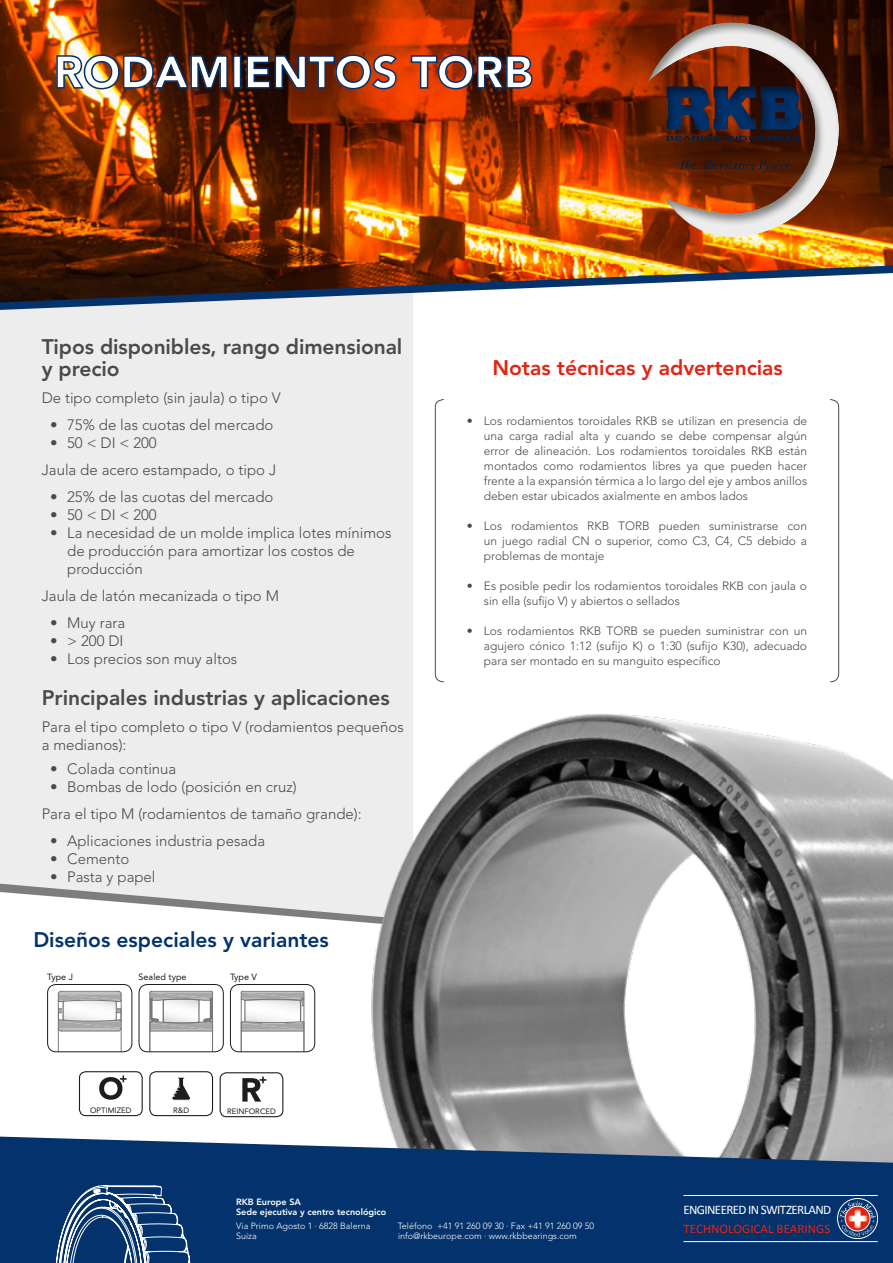
<style>
.page{position:relative;width:893px;height:1263px;background:#fff}
.page>*{position:absolute;margin:0;border:0;box-sizing:border-box;transform-origin:0 0}
.t1{font:900 45px "Avenir LT Std";color:#fff}
.t2{font:800 21px/22.5px "Avenir LT Std";letter-spacing:-.005em;color:#4a4a49}
.t3{font:800 21px "Avenir LT Std";color:#03326c}
.t4{font:800 21px "Avenir LT Std";color:#e42313}
.t5{font:300 15px/18px "Avenir LT Std";color:#4a4a49}
.t6{font:13.05px "Calibri";letter-spacing:-.05em;color:#fff}
.t7{font:13.05px "Calibri";color:#e42313}
.t8{font:300 12px/15px "Avenir LT Std";color:#4a4a49;text-align:justify}
.t9{font:300 9px/10.5px "Avenir LT Std";color:#fff}
.t10{font:800 9px/10.5px "Avenir LT Std";color:#fff}
.t11{font:9px "Avenir LT Std";color:#1d1d1b}
.t12{font:7.8px "Avenir LT Std";color:#1d1d1b}
</style>
<div class="page">
<div style="left:0;top:315px;width:413px;height:605px;background:#ededed"></div>
<svg style="left:0;top:0;width:893px;height:315px;background:#944d24"></svg>
<img style="left:369px;top:713px;width:524px;height:423px">
<div style="left:622px;top:21px;width:243px;height:216px;background:#1d1d1b;opacity:.5"></div>
<div style="left:79px;top:1071px;width:64px;height:45px;border:1px solid #1d1d1b;border-radius:6px"></div>
<svg style="left:99px;top:1075px;width:28px;height:25px"></svg>
<div style="left:149px;top:1071px;width:64px;height:45px;border:1px solid #1d1d1b;border-radius:6px"></div>
<svg style="left:171px;top:1077px;width:19px;height:24px"></svg>
<div style="left:220px;top:1072px;width:63px;height:45px;border:1px solid #1d1d1b;border-radius:6px"></div>
<svg style="left:242px;top:1076px;width:24px;height:25px"></svg>
<hr style="left:121px;top:994px;width:1px;height:58px;background:#75787a">
<hr style="left:58px;top:994px;width:1px;height:58px;background:#75787a">
<svg style="left:58px;top:990px;width:64px;height:42px"></svg>
<div style="left:47px;top:984px;width:85px;height:68px;border:1px solid #1d1d1b;border-radius:9px"></div>
<svg style="left:240px;top:990px;width:65px;height:60px"></svg>
<div style="left:230px;top:984px;width:85px;height:68px;border:1px solid #1d1d1b;border-radius:9px"></div>
<svg style="left:149px;top:990px;width:64px;height:60px"></svg>
<div style="left:139px;top:984px;width:85px;height:68px;border:1px solid #1d1d1b;border-radius:9px"></div>
<svg style="left:0;top:1136px;width:893px;height:127px;background:#184274"></svg>
<svg style="left:55px;top:1183px;width:136px;height:80px;background:#335988"></svg>
<hr style="left:683px;top:1195px;width:195px;height:1px;background:#fff">
<hr style="left:683px;top:1241px;width:195px;height:1px;background:#fff">
<svg style="left:837px;top:1198px;width:41px;height:40px"></svg>
<div style="left:837px;top:1198px;width:41px;height:41px;border:1px solid #fff;border-radius:50%"></div>
<svg style="left:840px;top:1201px;width:36px;height:36px"></svg>
<svg style="left:830px;top:399px;width:9px;height:283px"></svg>
<svg style="left:435px;top:399px;width:9px;height:283px"></svg>
<img style="left:56px;top:54px;width:173px;height:36px">
<div style="left:233px;top:55px;width:8px;height:34px;border:2px solid #03326c"></div>
<svg style="left:246px;top:54px;width:152px;height:36px;background:#5d2418"></svg>
<svg style="left:410px;top:54px;width:123px;height:36px;background:#822d17"></svg>
<h1 class="t1" style="left:54px;top:45px;width:480px">RODAMIENTOS TORB</h1>
<h2 class="t2" style="left:42px;top:335px;width:362px">Tipos disponibles, rango dimensional y precio</h2>
<p class="t5" style="left:42px;top:389px;width:241px">De tipo completo (sin jaula) o tipo V</p>
<p class="t5" style="left:50px;top:416px;width:225px">• 75% de las cuotas del mercado</p>
<p class="t5" style="left:42px;top:429px;width:236px;line-height:27px;text-indent:9px">• 50 &lt; DI &lt; 200<br>Jaula de acero estampado, o tipo J</p>
<p class="t5" style="left:50px;top:488px;width:225px">• 25% de las cuotas del mercado</p>
<p class="t5" style="left:50px;top:506px;width:108px">• 50 &lt; DI &lt; 200</p>
<p class="t5" style="left:67px;top:524px;width:326px;text-indent:-17px">• La necesidad de un molde implica lotes mínimos de producción para amortizar los costos de producción</p>
<p class="t5" style="left:42px;top:587px;width:239px">Jaula de latón mecanizada o tipo M</p>
<p class="t5" style="left:50px;top:614px;width:77px">• Muy rara</p>
<p class="t5" style="left:50px;top:632px;width:75px">• &gt; 200 DI</p>
<p class="t5" style="left:50px;top:650px;width:189px">• Los precios son muy altos</p>
<h2 class="t2" style="left:42px;top:686px;width:350px">Principales industrias y aplicaciones</h2>
<p class="t5" style="left:42px;top:717px;width:364px">Para el tipo completo o tipo V (rodamientos pequeños a medianos):</p>
<p class="t5" style="left:50px;top:759px;width:128px">• Colada continua</p>
<p class="t5" style="left:42px;top:773px;width:321px;line-height:27px;text-indent:9px">• Bombas de lodo (posición en cruz)<br>Para el tipo M (rodamientos de tamaño grande):</p>
<p class="t5" style="left:50px;top:831px;width:217px">• Aplicaciones industria pesada</p>
<p class="t5" style="left:50px;top:849px;width:81px">• Cemento</p>
<p class="t5" style="left:50px;top:867px;width:107px">• Pasta y papel</p>
<h2 class="t3" style="left:33px;top:927px;width:297px">Diseños especiales y variantes</h2>
<p class="t11" style="left:47px;top:971px;width:27px">Type J</p>
<p class="t11" style="left:139px;top:971px;width:49px">Sealed type</p>
<p class="t11" style="left:230px;top:971px;width:29px">Type V</p>
<p class="t12" style="left:90px;top:1105px;width:43px">OPTIMIZED</p>
<p class="t12" style="left:173px;top:1105px;width:18px">R&amp;D</p>
<p class="t12" style="left:227px;top:1106px;width:50px">REINFORCED</p>
<h2 class="t4" style="left:492px;top:355px;width:292px">Notas técnicas y advertencias</h2>
<p class="t8" style="left:484px;top:414px;width:325px;text-indent:-17px">• Los rodamientos toroidales RKB se utilizan en presencia de una carga radial alta y cuando se debe compensar algún error de alineación. Los rodamientos toroidales RKB están montados como rodamientos libres ya que pueden hacer frente a la expansión térmica a lo largo del eje y ambos anillos deben estar ubicados axialmente en ambos lados</p>
<p class="t8" style="left:484px;top:519px;width:325px;text-indent:-17px">• Los rodamientos RKB TORB pueden suministrarse con un juego radial CN o superior, como C3, C4, C5 debido a problemas de montaje</p>
<p class="t8" style="left:484px;top:579px;width:325px;text-indent:-17px">• Es posible pedir los rodamientos toroidales RKB con jaula o sin ella (sufijo V) y abiertos o sellados</p>
<p class="t8" style="left:484px;top:624px;width:325px;text-indent:-17px">• Los rodamientos RKB TORB se pueden suministrar con un agujero cónico 1:12 (sufijo K) o 1:30 (sufijo K30), adecuado para ser montado en su manguito específico</p>
<p class="t10" style="left:236px;top:1196px;width:152px">RKB Europe SA<br>Sede ejecutiva y centro tecnológico</p>
<p class="t6" style="left:683px;top:1201px;width:149px">ENGINEERED IN SWITZERLAND</p>
<p class="t7" style="left:683px;top:1220px;width:149px">TECHNOLOGICAL BEARINGS</p>
<p class="t9" style="left:236px;top:1220px;width:136px">Via Primo Agosto 1 · 6828 Balerna<br>Suiza</p>
<p class="t9" style="left:398px;top:1220px;width:198px">Teléfono +41 91 260 09 30 · Fax +41 91 260 09 50 info@rkbeurope.com · www.rkbbearings.com</p>
</div>
